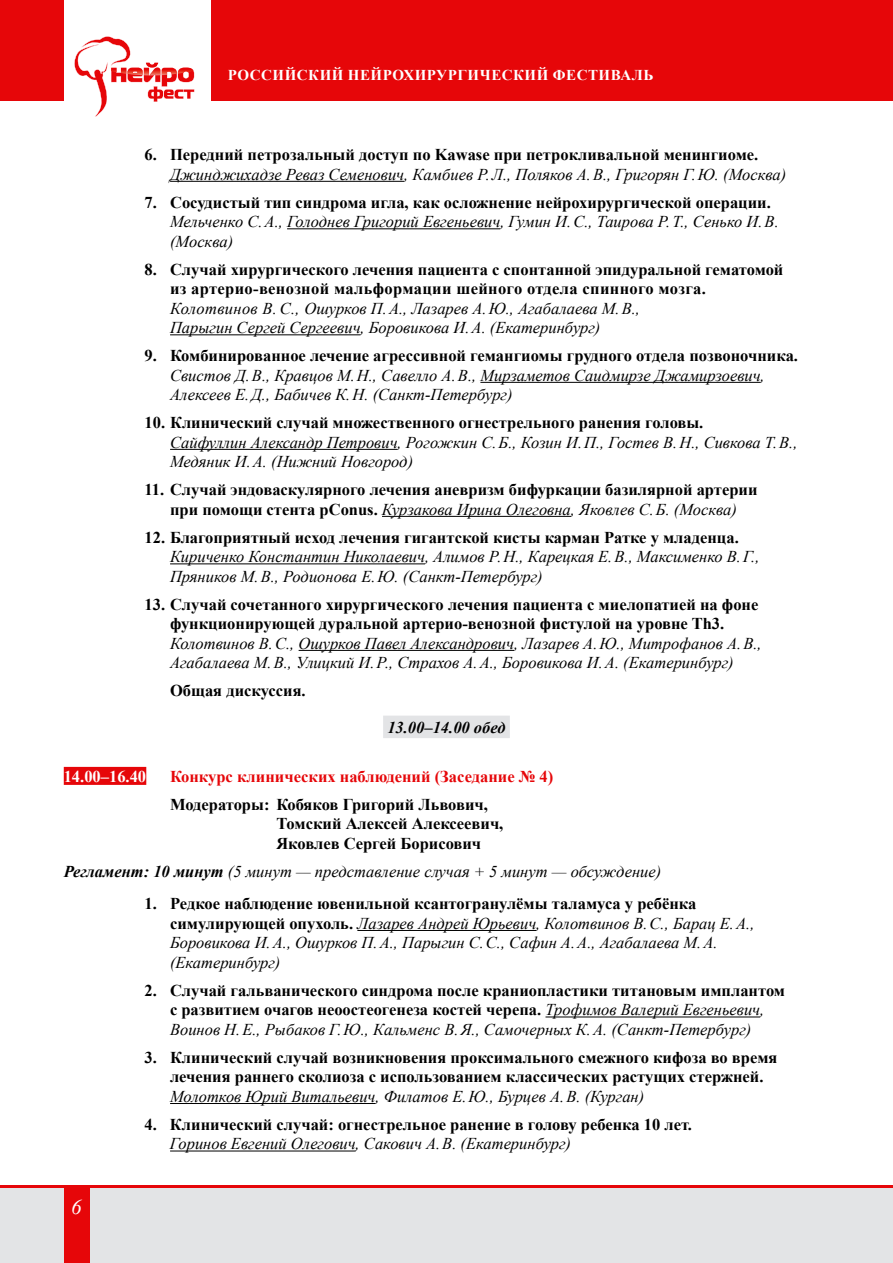
<style>
.page{position:relative;width:893px;height:1263px;background:#fff}
.page>*{position:absolute;margin:0;border:0;box-sizing:border-box;transform-origin:0 0}
.t1{font:italic 21px "Times New Roman";color:#fff}
.t2{font:700 16.5px/19.5px "Times New Roman";color:#000}
.t3{font:italic 16.5px/19.5px "Times New Roman";color:#000}
.t4{font:700 16.5px/28px "Times New Roman";color:#e60609}
.t5{font:italic 700 16.5px "Times New Roman";color:#000}
.t6{font:700 15px "Times New Roman";letter-spacing:.035em;color:#fff}
.s1{font-weight:400;font-style:italic}
.s2{color:#fff}
.s3{color:#000}
.s4{font-weight:700}
.s5{font-weight:700;font-style:normal}
</style>
<div class="page">
<div style="left:0;top:1185px;width:893px;height:78px;background:#e60609"></div>
<div style="left:0;top:0;width:64px;height:100px;background:#e60609"></div>
<div style="left:212px;top:0;width:681px;height:100px;background:#e60609"></div>
<svg style="left:74px;top:36px;width:120px;height:81px"></svg>
<div style="left:0;top:1188px;width:893px;height:75px;background:#e3e4e6"></div>
<div style="left:64px;top:1188px;width:25px;height:75px;background:#e60609"></div>
<hr style="left:170px;top:181px;width:234px;height:1px;background:#000">
<hr style="left:287px;top:228px;width:213px;height:1px;background:#000">
<hr style="left:170px;top:334px;width:191px;height:1px;background:#000">
<hr style="left:480px;top:382px;width:281px;height:1px;background:#000">
<hr style="left:170px;top:449px;width:228px;height:1px;background:#000">
<hr style="left:382px;top:516px;width:189px;height:1px;background:#000">
<hr style="left:170px;top:563px;width:255px;height:1px;background:#000">
<hr style="left:299px;top:650px;width:215px;height:1px;background:#000">
<div style="left:383px;top:716px;width:127px;height:22px;background:#e3e4e6"></div>
<div style="left:64px;top:767px;width:82px;height:18px;background:#e60609"></div>
<hr style="left:357px;top:930px;width:179px;height:1px;background:#000">
<hr style="left:545px;top:1016px;width:215px;height:1px;background:#000">
<hr style="left:170px;top:1103px;width:206px;height:1px;background:#000">
<hr style="left:170px;top:1150px;width:186px;height:1px;background:#000">
<p class="t6" style="left:228px;top:65px;width:427px">Российский нейрохирургический фестиваль</p>
<p class="t2" style="left:145px;top:144px;width:615px">6. Передний петрозальный доступ по Kawase при петрокливальной менингиоме.</p>
<p class="t3" style="left:170px;top:164px;width:618px">Джинджихадзе Реваз Семенович, Камбиев Р.Л., Поляков А.В., Григорян Г.Ю. (Москва)</p>
<p class="t2" style="left:145px;top:192px;width:628px">7. Сосудистый тип синдрома игла, как осложнение нейрохирургической операции.</p>
<p class="t3" style="left:170px;top:211px;width:610px">Мельченко С.А., Голоднев Григорий Евгеньевич, Гумин И.С., Таирова Р.Т., Сенько И.В. (Москва)</p>
<p class="t2" style="left:170px;top:259px;width:615px;text-indent:-26px">8. Случай хирургического лечения пациента с спонтанной эпидуральной гематомой из артерио-венозной мальформации шейного отдела спинного мозга.</p>
<p class="t3" style="left:170px;top:298px;width:471px">Колотвинов В. С., Ошурков П.А., Лазарев А.Ю., Агабалаева М.В.,<br>Парыгин Сергей Сергеевич, Боровикова И.А. (Екатеринбург)</p>
<p class="t2" style="left:145px;top:345px;width:655px">9. Комбинированное лечение агрессивной гемангиомы грудного отдела позвоночника.</p>
<p class="t3" style="left:170px;top:365px;width:596px">Свистов Д.В., Кравцов М.Н., Савелло А.В., Мирзаметов Саидмирзе Джамирзоевич,<br>Алексеев Е.Д., Бабичев К.Н. (Санкт-Петербург)</p>
<p class="t2" style="left:145px;top:412px;width:560px">10. Клинический случай множественного огнестрельного ранения головы.</p>
<p class="t3" style="left:170px;top:432px;width:629px">Сайфуллин Александр Петрович, Рогожкин С.Б., Козин И.П., Гостев В.Н., Сивкова Т.В.,<br>Медяник И.А. (Нижний Новгород)</p>
<p class="t2" style="left:145px;top:479px;width:614px;text-align:center">11. Случай эндоваскулярного лечения аневризм бифуркации базилярной артерии при помощи стента pConus. <span class="s1">Курзакова Ирина Олеговна, Яковлев С.Б. (Москва)</span></p>
<p class="t2" style="left:145px;top:527px;width:596px">12. Благоприятный исход лечения гигантской кисты карман Ратке у младенца.</p>
<p class="t3" style="left:170px;top:546px;width:591px">Кириченко Константин Николаевич, Алимов Р.Н., Карецкая Е.В., Максименко В.Г.,<br>Пряников М.В., Родионова Е.Ю. (Санкт-Петербург)</p>
<p class="t2" style="left:145px;top:594px;width:615px;text-align:center">13. Случай сочетанного хирургического лечения пациента с миелопатией на фоне функционирующей дуральной артерио-венозной фистулой на уровне Th3.</p>
<p class="t3" style="left:170px;top:633px;width:593px">Колотвинов В.С., Ошурков Павел Александрович, Лазарев А.Ю., Митрофанов А.В.,<br>Агабалаева М.В., Улицкий И.Р., Страхов А.А., Боровикова И.А. (Екатеринбург)</p>
<p class="t2" style="left:170px;top:680px;width:137px">Общая дискуссия.</p>
<p class="t5" style="left:387px;top:716px;width:120px">13.00–14.00 обед</p>
<p class="t4" style="left:170px;top:762px;width:385px;text-indent:-106px"><span class="s2">14.00–16.40</span> Конкурс клинических наблюдений (Заседание № 4)<br><span class="s3">Модераторы: Кобяков Григорий Львович,</span></p>
<p class="t2" style="left:276px;top:814px;width:229px">Томский Алексей Алексеевич,<br>Яковлев Сергей Борисович</p>
<p class="t3" style="left:64px;top:861px;width:599px"><span class="s4">Регламент: 10 минут</span> (5 минут — представление случая + 5 минут — обсуждение)</p>
<p class="t3" style="left:170px;top:893px;width:586px;text-indent:-25px"><span class="s5">1. Редкое наблюдение ювенильной ксантогранулёмы таламуса у ребёнка симулирующей опухоль.</span> Лазарев Андрей Юрьевич, Колотвинов В.С., Барац Е.А., Боровикова И.А., Ошурков П.А., Парыгин С.С., Сафин А.А., Агабалаева М.А. (Екатеринбург)</p>
<p class="t2" style="left:144px;top:980px;width:642px;text-align:center">2. Случай гальванического синдрома после краниопластики титановым имплантом с развитием очагов неоостеогенеза костей черепа. <span class="s1">Трофимов Валерий Евгеньевич,<br>Воинов Н.Е., Рыбаков Г.Ю., Кальменс В.Я., Самочерных К.А. (Санкт-Петербург)</span></p>
<p class="t2" style="left:170px;top:1047px;width:609px;text-indent:-26px">3. Клинический случай возникновения проксимального смежного кифоза во время лечения раннего сколиоза с использованием классических растущих стержней.</p>
<p class="t3" style="left:170px;top:1086px;width:476px">Молотков Юрий Витальевич, Филатов Е.Ю., Бурцев А.В. (Курган)</p>
<p class="t2" style="left:144px;top:1114px;width:549px">4. Клинический случай: огнестрельное ранение в голову ребенка 10 лет.</p>
<p class="t3" style="left:170px;top:1133px;width:403px">Горинов Евгений Олегович, Сакович А.В. (Екатеринбург)</p>
<p class="t1" style="left:71px;top:1192px;width:12px">6</p>
</div>
